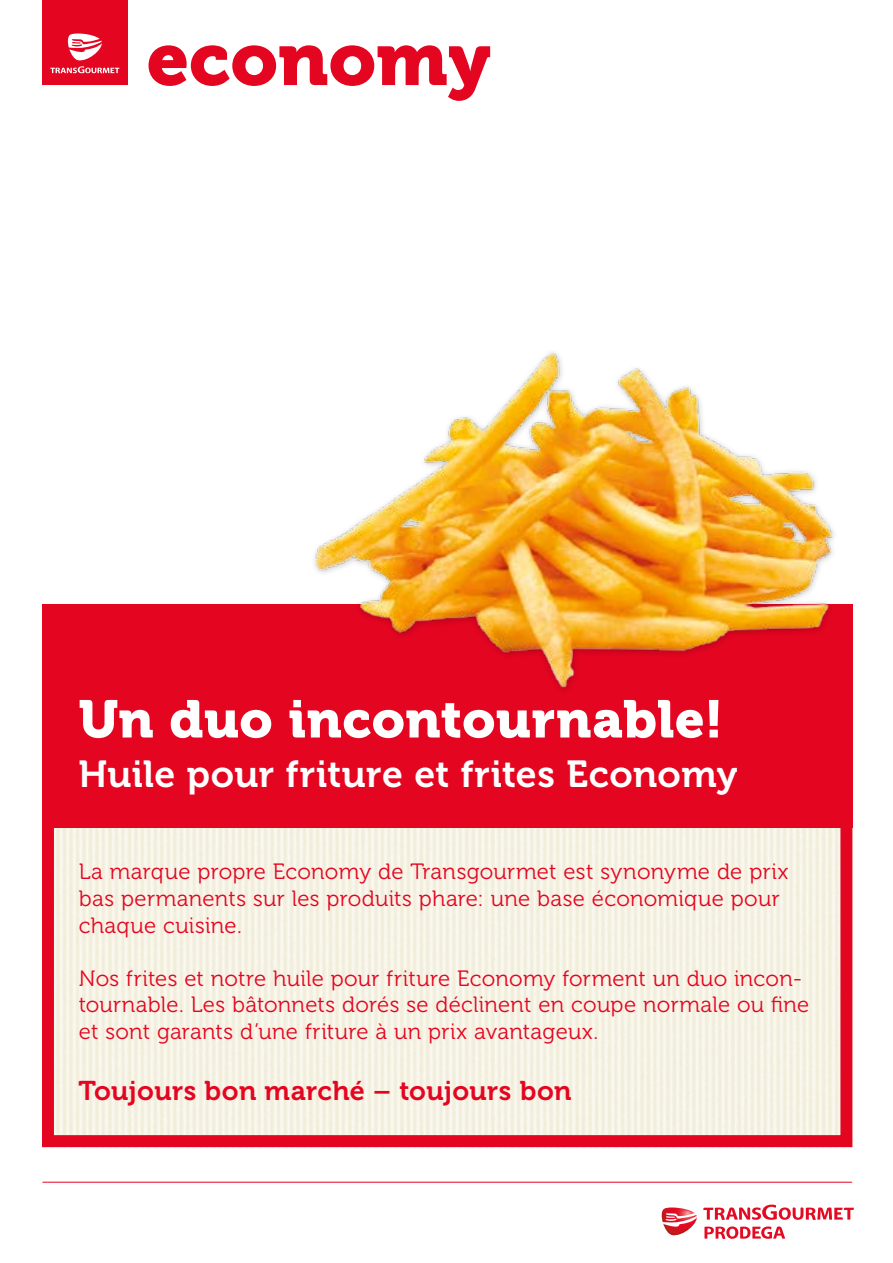
<style>
.page{position:relative;width:893px;height:1263px;background:#fff}
.page>*{position:absolute;margin:0;border:0;box-sizing:border-box;transform-origin:0 0}
.t1{font:52.5px "Museo 900";letter-spacing:.01em;color:#fff}
.t2{font:37.5px "Museo 700";letter-spacing:.01em;color:#fff}
.t3{font:27px "Museo 700";letter-spacing:.015em;color:#e40521}
.t4{font:22.2px/26.5px "Museo 300";letter-spacing:.01em;color:#e40521}
</style>
<div class="page">
<svg style="left:661px;top:1204px;width:193px;height:35px"></svg>
<svg style="left:149px;top:45px;width:341px;height:56px"></svg>
<div style="left:42px;top:0;width:85px;height:85px;background:#e40521"></div>
<svg style="left:50px;top:33px;width:69px;height:40px"></svg>
<hr style="left:43px;top:1182px;width:809px;height:1px;background:#e40521">
<img style="left:55px;top:827px;width:784px;height:307px">
<div style="left:42px;top:604px;width:810px;height:543px;border:12px solid #e40521"></div>
<div style="left:42px;top:604px;width:810px;height:223px;background:#e40521"></div>
<img style="left:314px;top:351px;width:539px;height:371px">
<p class="t1" style="left:79px;top:689px;width:646px">Un duo incontournable!</p>
<p class="t2" style="left:79px;top:753px;width:660px">Huile pour friture et frites Economy</p>
<p class="t4" style="left:79px;top:859px;width:711px">La marque propre Economy de Transgourmet est synonyme de prix bas permanents sur les produits phare: une base économique pour chaque cuisine.</p>
<p class="t4" style="left:79px;top:965px;width:732px">Nos frites et notre huile pour friture Economy forment un duo incon&shy;tournable. Les bâtonnets dorés se déclinent en coupe normale ou fine et sont garants d’une friture à un prix avantageux.</p>
<p class="t3" style="left:79px;top:1076px;width:494px">Toujours bon marché – toujours bon</p>
</div>
